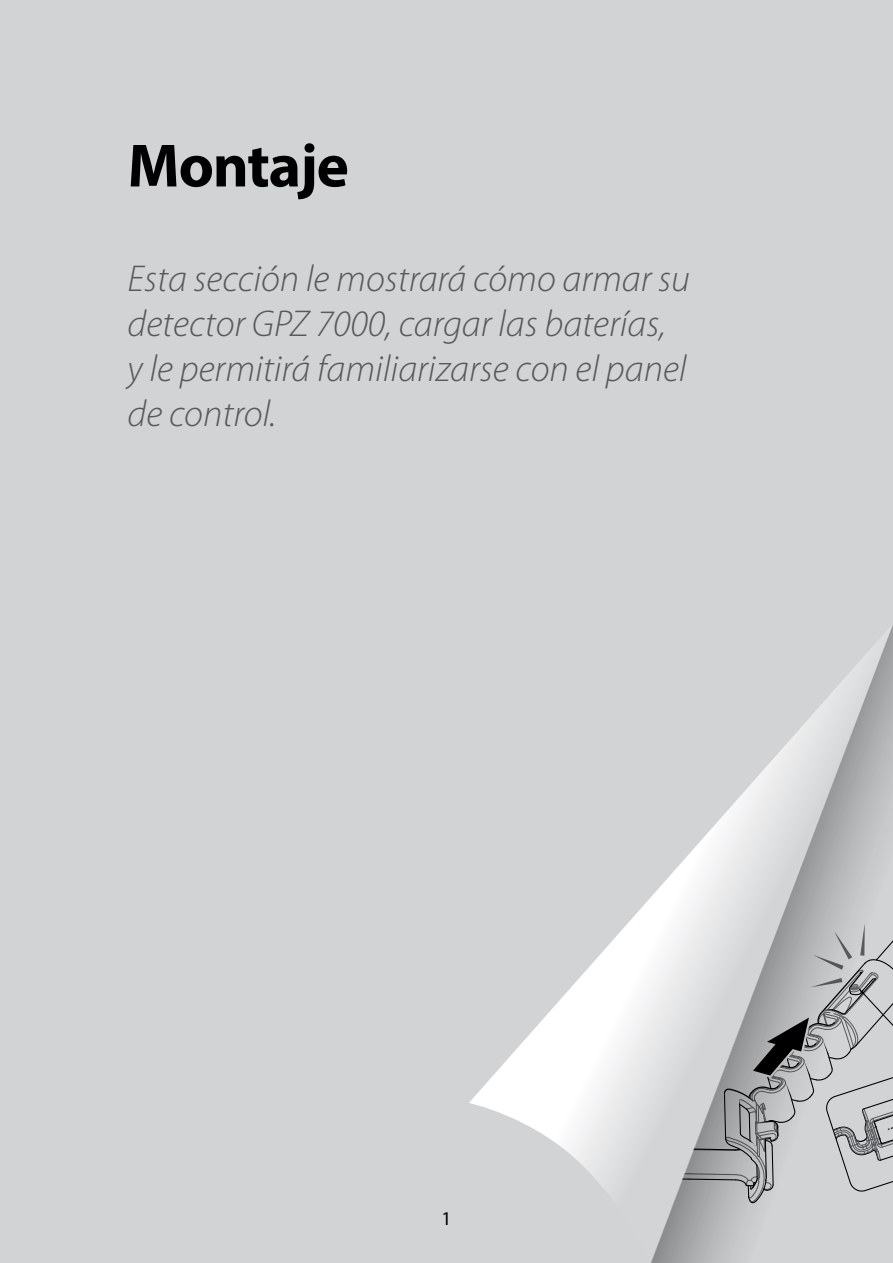
<style>
.page{position:relative;width:893px;height:1263px;background:#d1d3d4}
.page>*{position:absolute;margin:0;border:0;box-sizing:border-box;transform-origin:0 0}
.t1{font:700 61.5px "Myriad Pro";letter-spacing:-.02em;color:#000}
.t2{font:italic 300 37.5px/45px "Myriad Pro";color:#58595b}
.t3{font:19.5px "Myriad Pro";color:#000}
</style>
<div class="page">
<svg style="left:469px;top:897px;width:182px;height:295px"></svg>
<svg style="left:651px;top:625px;width:242px;height:638px"></svg>
<svg style="left:651px;top:914px;width:242px;height:295px"></svg>
<h1 class="t1" style="left:128px;top:126px;width:223px">Montaje</h1>
<p class="t2" style="left:128px;top:257px;width:564px">Esta sección le mostrará cómo armar su detector GPZ 7000, cargar las baterías, y le permitirá familiarizarse con el panel de control.</p>
<p class="t3" style="left:441px;top:1206px;width:12px">1</p>
</div>
